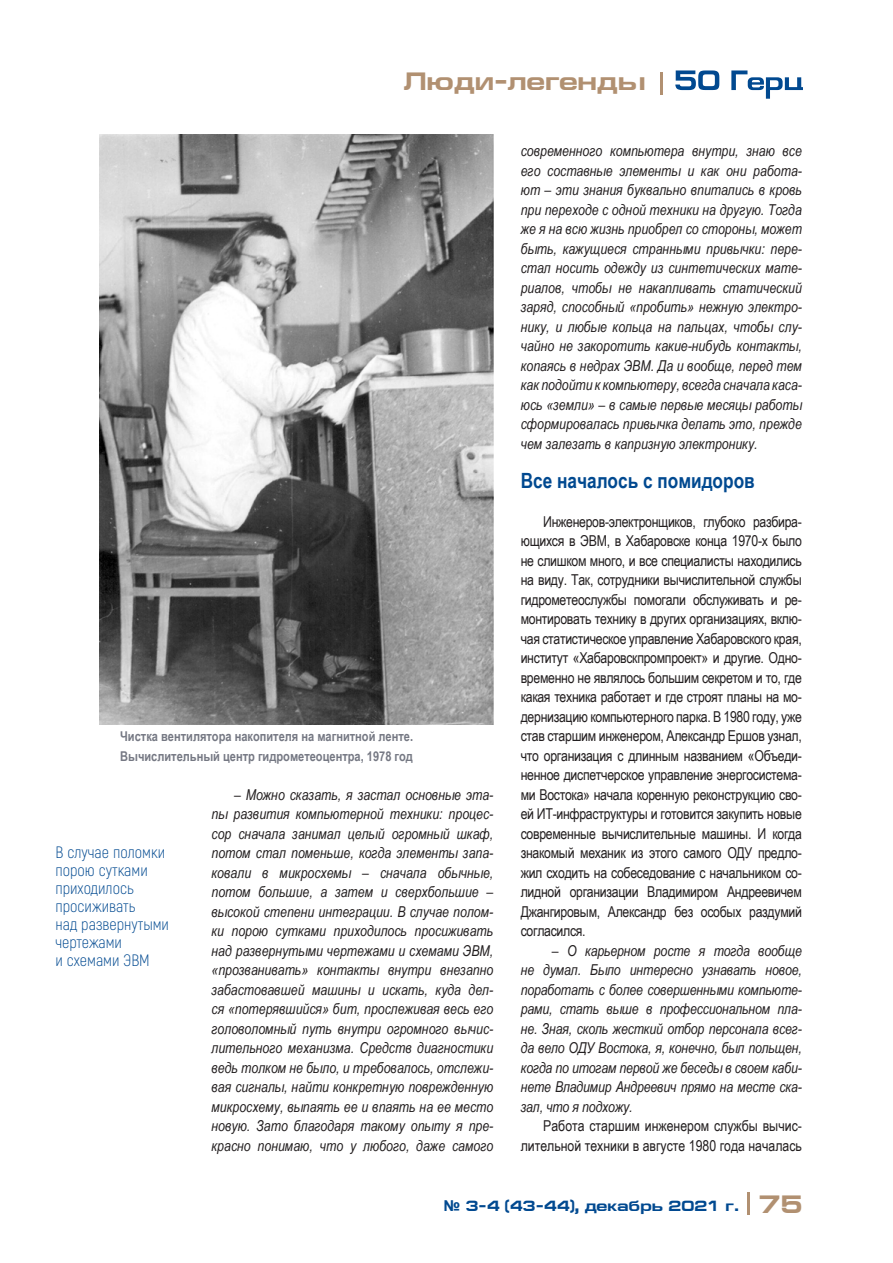
<style>
.page{position:relative;width:893px;height:1263px;background:#fff}
.page>*{position:absolute;margin:0;border:0;box-sizing:border-box;transform-origin:0 0}
.t1{font:700 25.5px "Europe Ext";color:#b19071}
.t2{font:700 21px "Arial Narrow";color:#014990}
.t3{font:300 16.5px/18px "Akrobat";color:#014990}
.t4{font:italic 15px/19.5px "Arial Narrow";color:#231f20;text-align:justify}
.t5{font:15px/19.5px "Arial Narrow";color:#231f20;text-align:justify}
.t6{font:700 15px "Europe Ext";color:#014990}
.t7{font:700 13.5px/19.5px "Arial Narrow";color:#757883}
.s1{font-family:"Arial"}
.s2{font-size:25.5px;color:#b19071}
</style>
<div class="page">
<hr style="left:747px;top:1193px;width:2px;height:22px;background:#b19071">
<svg style="left:675px;top:70px;width:128px;height:29px"></svg>
<hr style="left:661px;top:72px;width:2px;height:22px;background:#b19071">
<img style="left:100px;top:135px;width:394px;height:589px">
<h1 class="t1" style="left:404px;top:67px;width:244px">Люди-легенды</h1>
<p class="t7" style="left:120px;top:726px;width:294px">Чистка вентилятора накопителя на магнитной ленте.<br>Вычислительный центр гидрометеоцентра, 1978 год</p>
<p class="t3" style="left:55px;top:843px;width:115px">В случае поломки порою сутками приходилось просиживать<br>над развернутыми чертежами<br>и схемами ЭВМ</p>
<p class="t4" style="left:212px;top:784px;width:283px;text-indent:22px">– Можно сказать, я застал основные эта&shy;пы развития компьютерной техники: процес&shy;сор сначала занимал целый огромный шкаф, потом стал поменьше, когда элементы запа&shy;ковали в микросхемы – сначала обычные, потом большие, а затем и сверхбольшие – высокой степени интеграции. В случае полом&shy;ки порою сутками приходилось просиживать над развернутыми чертежами и схемами ЭВМ, «прозванивать» контакты внутри внезапно забастовавшей машины и искать, куда дел&shy;ся «потерявшийся» бит, прослеживая весь его головоломный путь внутри огромного вычис&shy;лительного механизма. Средств диагностики ведь толком не было, и требовалось, отслежи&shy;вая сигналы, найти конкретную поврежденную микросхему, выпаять ее и впаять на ее место новую. Зато благодаря такому опыту я пре&shy;красно понимаю, что у любого, даже самого</p>
<p class="t4" style="left:521px;top:141px;width:283px">современного компьютера внутри, знаю все его составные элементы и как они работа&shy;ют – эти знания буквально впитались в кровь при переходе с одной техники на другую. Тогда же я на всю жизнь приобрел со стороны, может быть, кажущиеся странными привычки: пере&shy;стал носить одежду из синтетических мате&shy;риалов, чтобы не накапливать статический заряд, способный «пробить» нежную электро&shy;нику, и любые кольца на пальцах, чтобы слу&shy;чайно не закоротить какие-нибудь контакты, копаясь в недрах ЭВМ. Да и вообще, перед тем как подойти к компьютеру, всегда сначала каса&shy;юсь «земли» – в самые первые месяцы работы сформировалась привычка делать это, прежде чем залезать в капризную электронику.</p>
<h2 class="t2" style="left:521px;top:464px;width:236px">Все началось с помидоров</h2>
<p class="t5" style="left:521px;top:511px;width:283px;text-indent:22px">Инженеров-электронщиков, глубоко разбира&shy;ющихся в ЭВМ, в Хабаровске конца 1970-х было не слишком много, и все специалисты находились на виду. Так, сотрудники вычислительной службы гидрометеослужбы помогали обслуживать и ре&shy;монтировать технику в других организациях, вклю&shy;чая статистическое управление Хабаровского края, институт «Хабаровскпромпроект» и другие. Одно&shy;временно не являлось большим секретом и то, где какая техника работает и где строят планы на мо&shy;дернизацию компьютерного парка. В 1980 году, уже став старшим инженером, Александр Ершов узнал, что организация с длинным названием «Объеди&shy;ненное диспетчерское управление энергосистема&shy;ми Востока» начала коренную реконструкцию сво&shy;ей ИТ-инфраструктуры и готовится закупить новые современные вычислительные машины. И когда знакомый механик из этого самого ОДУ предло&shy;жил сходить на собеседование с начальником со&shy;лидной организации Владимиром Андреевичем Джангировым, Александр без особых раздумий согласился.</p>
<p class="t4" style="left:521px;top:940px;width:283px;text-indent:31px">– О карьерном росте я тогда вообще не думал. Было интересно узнавать новое, поработать с более совершенными компьюте&shy;рами, стать выше в профессиональном пла&shy;не. Зная, сколь жесткий отбор персонала всег&shy;да вело ОДУ Востока, я, конечно, был польщен, когда по итогам первой же беседы в своем каби&shy;нете Владимир Андреевич прямо на месте ска&shy;зал, что я подхожу.</p>
<p class="t5" style="left:521px;top:1115px;width:283px;text-align:right">Работа старшим инженером службы вычис&shy;лительной техники в августе 1980 года началась</p>
<p class="t6" style="left:444px;top:1198px;width:360px"><span class="s1">№</span> 3-4 (43-44), декабрь 2021 г. <span class="s2">75</span></p>
</div>
